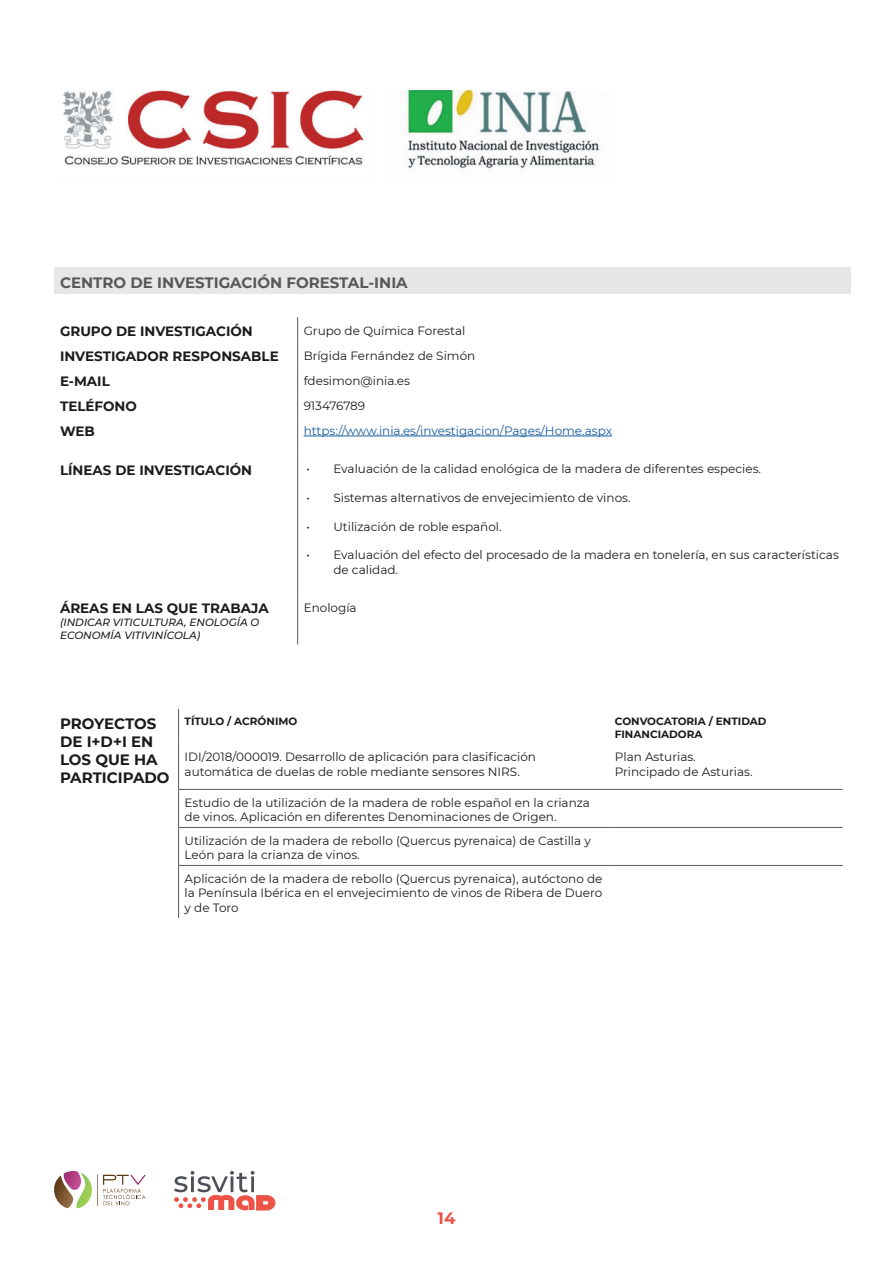
<style>
.page{position:relative;width:893px;height:1263px;background:#fff}
.page>*{position:absolute;margin:0;border:0;box-sizing:border-box;transform-origin:0 0}
.t1{font:700 16.5px "Montserrat";color:#ec5246}
.t2{font:700 15px/18px "Montserrat";color:#1a1b1b}
.t3{font:700 15px "Montserrat";color:#57585a}
.t4{font:700 13.5px "Montserrat";color:#1a1b1b}
.t5{font:12px/14.4px "Montserrat";color:#1a1b1b}
.t6{font:12px "Montserrat";color:#175d9e}
.t7{font:italic 500 10.5px/12.6px "Montserrat";color:#1a1b1b}
.t8{font:700 10.5px/12.6px "Montserrat";color:#1a1b1b}
</style>
<div class="page">
<svg style="left:54px;top:1171px;width:91px;height:37px"></svg>
<svg style="left:174px;top:1171px;width:102px;height:40px"></svg>
<hr style="left:251px;top:1176px;width:3px;height:16px;background:#4b5156">
<div style="left:54px;top:267px;width:797px;height:26px;background:#e6e7e9"></div>
<svg style="left:297px;top:317px;width:1px;height:100px"></svg>
<hr style="left:297px;top:417px;width:1px;height:38px;background:#57585a">
<hr style="left:297px;top:455px;width:1px;height:139px;background:#57585a">
<hr style="left:297px;top:594px;width:1px;height:50px;background:#57585a">
<hr style="left:304px;top:436px;width:308px;height:1px;background:#175d9e">
<hr style="left:178px;top:709px;width:1px;height:35px;background:#57585a">
<hr style="left:178px;top:744px;width:1px;height:45px;background:#57585a">
<hr style="left:178px;top:789px;width:1px;height:38px;background:#57585a">
<hr style="left:178px;top:827px;width:1px;height:38px;background:#57585a">
<hr style="left:178px;top:865px;width:1px;height:53px;background:#57585a">
<hr style="left:179px;top:789px;width:430px;height:1px;background:#57585a">
<hr style="left:609px;top:789px;width:234px;height:1px;background:#57585a">
<hr style="left:179px;top:827px;width:430px;height:1px;background:#57585a">
<hr style="left:609px;top:827px;width:234px;height:1px;background:#57585a">
<hr style="left:179px;top:865px;width:430px;height:1px;background:#57585a">
<hr style="left:609px;top:865px;width:234px;height:1px;background:#57585a">
<img style="left:62px;top:90px;width:540px;height:79px">
<p class="t3" style="left:60px;top:271px;width:349px">CENTRO DE INVESTIGACIÓN FORESTAL-INIA</p>
<p class="t4" style="left:60px;top:322px;width:194px">GRUPO DE INVESTIGACIÓN</p>
<p class="t5" style="left:304px;top:323px;width:163px">Grupo de Química Forestal</p>
<p class="t4" style="left:60px;top:347px;width:220px">INVESTIGADOR RESPONSABLE</p>
<p class="t5" style="left:304px;top:348px;width:173px">Brígida Fernández de Simón</p>
<p class="t4" style="left:60px;top:372px;width:51px">E-MAIL</p>
<p class="t5" style="left:304px;top:373px;width:108px">fdesimon@inia.es</p>
<p class="t4" style="left:60px;top:397px;width:78px">TELÉFONO</p>
<p class="t5" style="left:304px;top:398px;width:63px">913476789</p>
<p class="t4" style="left:60px;top:422px;width:36px">WEB</p>
<p class="t6" style="left:304px;top:422px;width:310px">https://www.inia.es/investigacion/Pages/Home.aspx</p>
<p class="t4" style="left:60px;top:460px;width:194px">LÍNEAS DE INVESTIGACIÓN</p>
<p class="t5" style="left:306px;top:461px;width:456px">• Evaluación de la calidad enológica de la madera de diferentes especies.</p>
<p class="t5" style="left:306px;top:490px;width:326px">• Sistemas alternativos de envejecimiento de vinos.</p>
<p class="t5" style="left:306px;top:519px;width:197px">• Utilización de roble español.</p>
<p class="t5" style="left:333px;top:548px;width:507px;text-indent:-27px">• Evaluación del efecto del procesado de la madera en tonelería, en sus características de calidad.</p>
<p class="t4" style="left:60px;top:599px;width:210px">ÁREAS EN LAS QUE TRABAJA</p>
<p class="t7" style="left:60px;top:615px;width:201px">(INDICAR VITICULTURA, ENOLOGÍA O<br>ECONOMÍA VITIVINÍCOLA)</p>
<p class="t5" style="left:304px;top:600px;width:54px">Enología</p>
<p class="t2" style="left:60px;top:714px;width:111px">PROYECTOS<br>DE I+D+I EN<br>LOS QUE HA<br>PARTICIPADO</p>
<p class="t8" style="left:185px;top:714px;width:114px">TÍTULO / ACRÓNIMO</p>
<p class="t8" style="left:615px;top:714px;width:153px">CONVOCATORIA / ENTIDAD<br>FINANCIADORA</p>
<p class="t5" style="left:185px;top:749px;width:353px">IDI/2018/000019. Desarrollo de aplicación para clasificación automática de duelas de roble mediante sensores NIRS.</p>
<p class="t5" style="left:615px;top:749px;width:139px">Plan Asturias.<br>Principado de Asturias.</p>
<p class="t5" style="left:185px;top:795px;width:407px">Estudio de la utilización de la madera de roble español en la crianza de vinos. Aplicación en diferentes Denominaciones de Origen.</p>
<p class="t5" style="left:185px;top:833px;width:408px">Utilización de la madera de rebollo (Quercus pyrenaica) de Castilla y<br>León para la crianza de vinos.</p>
<p class="t5" style="left:185px;top:871px;width:419px;text-align:justify">Aplicación de la madera de rebollo (Quercus pyrenaica), autóctono de la Península Ibérica en el envejecimiento de vinos de Ribera de Duero y de Toro</p>
<h1 class="t1" style="left:438px;top:1206px;width:19px">14</h1>
</div>
